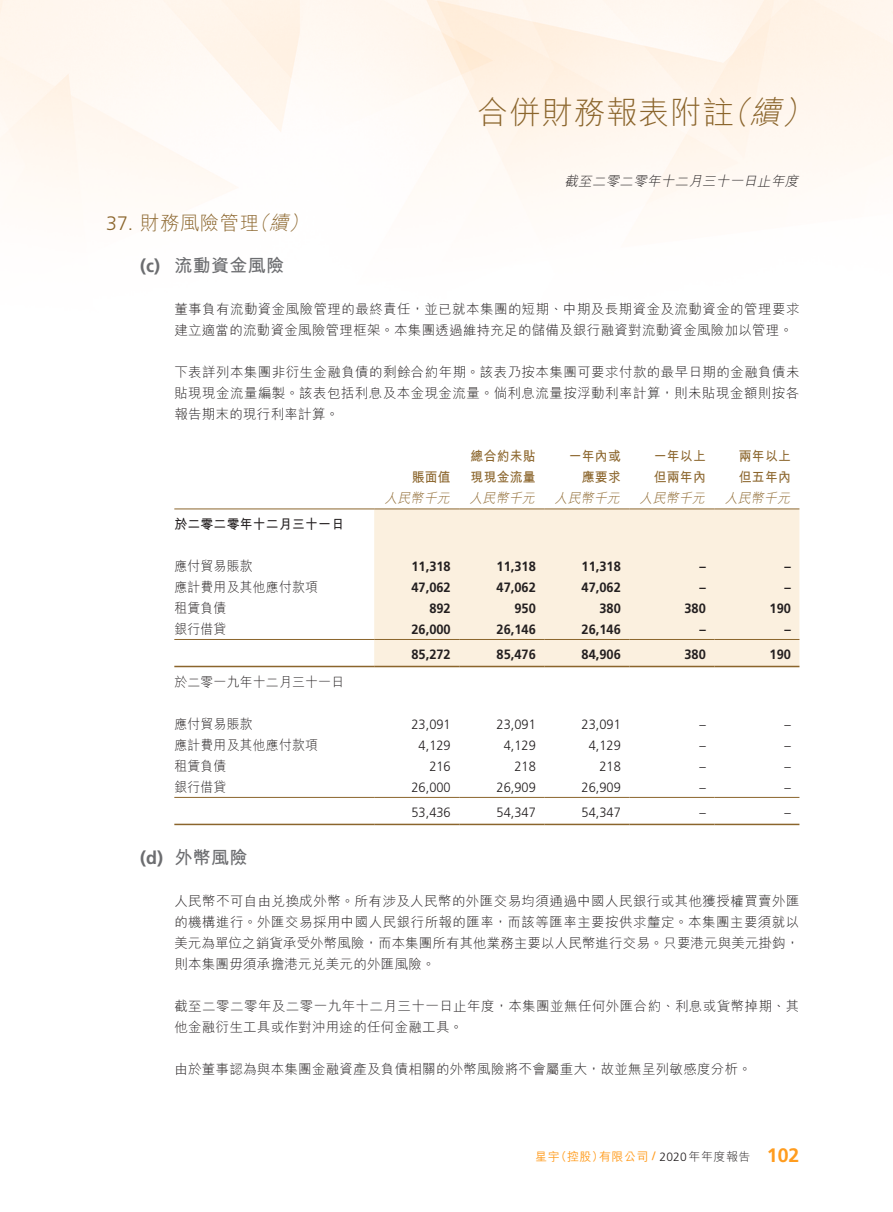
<style>
.page{position:relative;width:893px;height:1212px;background:#fff}
.page>*{position:absolute;margin:0;border:0;box-sizing:border-box;transform-origin:0 0}
.t1{font:300 31.5px "M Hei HK";letter-spacing:.02em;color:#8b652c}
.t2{font:italic 300 31.5px "M Hei HK";color:#8b652c}
._01_H1{font:300 19.5px "M Hei HK";letter-spacing:.02em;color:#8b652c}
.t3{font:700 19.5px "Frutiger LT Std";color:#ff9c1e}
._01_H1-2{font:italic 300 19.5px "M Hei HK";color:#8b652c}
._02_H2{font:700 18px "M Hei HK";letter-spacing:.02em;color:#6c6d70}
._02_H2-2{font:700 18px "Frutiger LT Std";color:#6c6d70}
._00_txt{font:300 13.5px/21px "M Hei HK";letter-spacing:.02em;color:#231f20}
._50_Table_txt{font:700 13.5px "Frutiger LT Std";color:#231f20;scale:.95 1}
._50_Table_txt-2{font:300 13.5px "Frutiger LT Std";color:#231f20;scale:.95 1}
._50_Table_txt-3{font:300 13.5px "M Hei HK";letter-spacing:.02em;color:#231f20;scale:.95 1}
._50_Table_txt-4{font:700 13.5px "M Hei HK";letter-spacing:.02em;color:#8b652c;scale:.95 1}
._50_Table_txt-5{font:italic 300 13.5px "M Hei HK";color:#8b652c;scale:.95 1}
.t4{font:italic 300 13.5px "M Hei HK";color:#231f20}
._50_Table_txt-6{font:700 13.5px "M Hei HK";letter-spacing:.02em;color:#231f20;scale:.95 1}
.t5{font:300 12px "M Hei HK";letter-spacing:.04em;color:#231f20}
.t6{font:500 12px "M Hei HK";color:#ff9c1e}
.s1{font-family:"Frutiger LT Std"}
.s2{font-weight:500;color:#ff9c1e}
.s3{font-family:"Frutiger LT Std";font-weight:400;color:#ff9c1e}
</style>
<div class="page">
<div style="left:374px;top:509px;width:425px;height:157px;background:#fbf0df"></div>
<hr style="left:174px;top:508px;width:200px;height:1px;background:#8b652c">
<hr style="left:374px;top:508px;width:85px;height:1px;background:#8b652c">
<hr style="left:459px;top:508px;width:85px;height:1px;background:#8b652c">
<hr style="left:544px;top:508px;width:85px;height:1px;background:#8b652c">
<hr style="left:629px;top:508px;width:85px;height:1px;background:#8b652c">
<hr style="left:714px;top:508px;width:85px;height:1px;background:#8b652c">
<hr style="left:174px;top:639px;width:200px;height:1px;background:#8b652c">
<hr style="left:374px;top:639px;width:85px;height:1px;background:#8b652c">
<hr style="left:459px;top:639px;width:85px;height:1px;background:#8b652c">
<hr style="left:544px;top:639px;width:85px;height:1px;background:#8b652c">
<hr style="left:629px;top:639px;width:85px;height:1px;background:#8b652c">
<hr style="left:714px;top:639px;width:85px;height:1px;background:#8b652c">
<hr style="left:174px;top:666px;width:200px;height:1px;background:#8b652c">
<hr style="left:374px;top:666px;width:85px;height:1px;background:#8b652c">
<hr style="left:459px;top:666px;width:85px;height:1px;background:#8b652c">
<hr style="left:544px;top:666px;width:85px;height:1px;background:#8b652c">
<hr style="left:629px;top:666px;width:85px;height:1px;background:#8b652c">
<hr style="left:714px;top:666px;width:85px;height:1px;background:#8b652c">
<hr style="left:174px;top:797px;width:200px;height:1px;background:#8b652c">
<hr style="left:374px;top:797px;width:85px;height:1px;background:#8b652c">
<hr style="left:459px;top:797px;width:85px;height:1px;background:#8b652c">
<hr style="left:544px;top:797px;width:85px;height:1px;background:#8b652c">
<hr style="left:629px;top:797px;width:85px;height:1px;background:#8b652c">
<hr style="left:714px;top:797px;width:85px;height:1px;background:#8b652c">
<hr style="left:174px;top:824px;width:200px;height:1px;background:#8b652c">
<hr style="left:374px;top:824px;width:85px;height:1px;background:#8b652c">
<hr style="left:459px;top:824px;width:85px;height:1px;background:#8b652c">
<hr style="left:544px;top:824px;width:85px;height:1px;background:#8b652c">
<hr style="left:629px;top:824px;width:85px;height:1px;background:#8b652c">
<hr style="left:714px;top:824px;width:85px;height:1px;background:#8b652c">
<h1 class="t2" style="left:750px;top:96px;width:40px">續</h1>
<h1 class="t2" style="left:718px;top:96px;width:40px">（</h1>
<h1 class="t2" style="left:781px;top:96px;width:40px">(</h1>
<h1 class="t1" style="left:477px;top:96px;width:258px">合併財務報表附註</h1>
<p class="_01_H1-2" style="left:269px;top:213px;width:25px">續</p>
<p class="_01_H1-2" style="left:249px;top:213px;width:25px">（</p>
<p class="_01_H1-2" style="left:288px;top:213px;width:25px">(</p>
<p class="_01_H1" style="left:106px;top:213px;width:154px"><span class="s1">37.</span> 財務風險管理</p>
<p class="_02_H2" style="left:174px;top:252px;width:111px">流動資金風險</p>
<p class="_02_H2-2" style="left:140px;top:255px;width:21px">)c(</p>
<p class="t4" style="left:564px;top:175px;width:238px">截至二零二零年十二月三十一日止年度</p>
<p class="_00_txt" style="left:174px;top:298px;width:627px">董事負有流動資金風險管理的最終責任，並已就本集團的短期、中期及長期資金及流動資金的管理要求建立適當的流動資金風險管理框架。本集團透過維持充足的儲備及銀行融資對流動資金風險加以管理。</p>
<p class="_00_txt" style="left:174px;top:361px;width:627px;text-align:justify">下表詳列本集團非衍生金融負債的剩餘合約年期。該表乃按本集團可要求付款的最早日期的金融負債未貼現現金流量編製。該表包括利息及本金現金流量。倘利息流量按浮動利率計算，則未貼現金額則按各報告期末的現行利率計算。</p>
<p class="_02_H2-2" style="left:140px;top:847px;width:24px">d( )</p>
<p class="_50_Table_txt-4" style="left:412px;top:467px;width:43px">賬面值</p>
<p class="_50_Table_txt-5" style="left:384px;top:491px;width:73px">人民幣千元</p>
<p class="_50_Table_txt-4" style="left:471px;top:446px;width:70px">總合約未貼</p>
<p class="_50_Table_txt-4" style="left:471px;top:467px;width:70px">現現金流量</p>
<p class="_50_Table_txt-5" style="left:469px;top:491px;width:73px">人民幣千元</p>
<p class="_50_Table_txt-4" style="left:569px;top:446px;width:56px">一年內或</p>
<p class="_50_Table_txt-4" style="left:582px;top:467px;width:43px">應要求</p>
<p class="_50_Table_txt-5" style="left:555px;top:491px;width:73px">人民幣千元</p>
<p class="_50_Table_txt-4" style="left:654px;top:446px;width:56px">一年以上</p>
<p class="_50_Table_txt-4" style="left:654px;top:467px;width:56px">但兩年內</p>
<p class="_50_Table_txt-5" style="left:640px;top:491px;width:73px">人民幣千元</p>
<p class="_50_Table_txt-4" style="left:739px;top:446px;width:56px">兩年以上</p>
<p class="_50_Table_txt-4" style="left:739px;top:467px;width:56px">但五年內</p>
<p class="_50_Table_txt-5" style="left:725px;top:491px;width:73px">人民幣千元</p>
<p class="_50_Table_txt-6" style="left:174px;top:514px;width:180px">於二零二零年十二月三十一日</p>
<p class="_50_Table_txt-3" style="left:174px;top:559px;width:84px">應付貿易賬款</p>
<p class="_50_Table_txt" style="left:411px;top:558px;width:43px">11,318</p>
<p class="_50_Table_txt" style="left:497px;top:558px;width:43px">11,318</p>
<p class="_50_Table_txt" style="left:582px;top:558px;width:43px">11,318</p>
<p class="_50_Table_txt" style="left:699px;top:558px;width:8px">–</p>
<p class="_50_Table_txt" style="left:784px;top:558px;width:8px">–</p>
<p class="_50_Table_txt-3" style="left:174px;top:580px;width:153px">應計費用及其他應付款項</p>
<p class="_50_Table_txt" style="left:411px;top:579px;width:43px">47,062</p>
<p class="_50_Table_txt" style="left:497px;top:579px;width:43px">47,062</p>
<p class="_50_Table_txt" style="left:582px;top:579px;width:43px">47,062</p>
<p class="_50_Table_txt" style="left:699px;top:579px;width:8px">–</p>
<p class="_50_Table_txt" style="left:784px;top:579px;width:8px">–</p>
<p class="_50_Table_txt-3" style="left:174px;top:601px;width:56px">租賃負債</p>
<p class="_50_Table_txt" style="left:429px;top:600px;width:24px">892</p>
<p class="_50_Table_txt" style="left:514px;top:600px;width:24px">950</p>
<p class="_50_Table_txt" style="left:599px;top:600px;width:24px">380</p>
<p class="_50_Table_txt" style="left:684px;top:600px;width:24px">380</p>
<p class="_50_Table_txt" style="left:769px;top:600px;width:24px">190</p>
<p class="_50_Table_txt-3" style="left:174px;top:622px;width:56px">銀行借貸</p>
<p class="_50_Table_txt" style="left:411px;top:621px;width:43px">26,000</p>
<p class="_50_Table_txt" style="left:497px;top:621px;width:43px">26,146</p>
<p class="_50_Table_txt" style="left:582px;top:621px;width:43px">26,146</p>
<p class="_50_Table_txt" style="left:699px;top:621px;width:8px">–</p>
<p class="_50_Table_txt" style="left:784px;top:621px;width:8px">–</p>
<p class="_50_Table_txt" style="left:411px;top:646px;width:43px">85,272</p>
<p class="_50_Table_txt" style="left:497px;top:646px;width:43px">85,476</p>
<p class="_50_Table_txt" style="left:582px;top:646px;width:43px">84,906</p>
<p class="_50_Table_txt" style="left:684px;top:646px;width:24px">380</p>
<p class="_50_Table_txt" style="left:769px;top:646px;width:24px">190</p>
<p class="_50_Table_txt-3" style="left:174px;top:675px;width:180px">於二零一九年十二月三十一日</p>
<p class="_50_Table_txt-3" style="left:174px;top:717px;width:84px">應付貿易賬款</p>
<p class="_50_Table_txt-2" style="left:411px;top:716px;width:43px">23,091</p>
<p class="_50_Table_txt-2" style="left:497px;top:716px;width:43px">23,091</p>
<p class="_50_Table_txt-2" style="left:582px;top:716px;width:43px">23,091</p>
<p class="_50_Table_txt-2" style="left:699px;top:716px;width:8px">–</p>
<p class="_50_Table_txt-2" style="left:784px;top:716px;width:8px">–</p>
<p class="_50_Table_txt-3" style="left:174px;top:738px;width:153px">應計費用及其他應付款項</p>
<p class="_50_Table_txt-2" style="left:419px;top:737px;width:35px">4,129</p>
<p class="_50_Table_txt-2" style="left:504px;top:737px;width:35px">4,129</p>
<p class="_50_Table_txt-2" style="left:589px;top:737px;width:35px">4,129</p>
<p class="_50_Table_txt-2" style="left:699px;top:737px;width:8px">–</p>
<p class="_50_Table_txt-2" style="left:784px;top:737px;width:8px">–</p>
<p class="_50_Table_txt-3" style="left:174px;top:759px;width:56px">租賃負債</p>
<p class="_50_Table_txt-2" style="left:429px;top:758px;width:24px">216</p>
<p class="_50_Table_txt-2" style="left:514px;top:758px;width:24px">218</p>
<p class="_50_Table_txt-2" style="left:599px;top:758px;width:24px">218</p>
<p class="_50_Table_txt-2" style="left:699px;top:758px;width:8px">–</p>
<p class="_50_Table_txt-2" style="left:784px;top:758px;width:8px">–</p>
<p class="_50_Table_txt-3" style="left:174px;top:780px;width:56px">銀行借貸</p>
<p class="_50_Table_txt-2" style="left:411px;top:779px;width:43px">26,000</p>
<p class="_50_Table_txt-2" style="left:497px;top:779px;width:43px">26,909</p>
<p class="_50_Table_txt-2" style="left:582px;top:779px;width:43px">26,909</p>
<p class="_50_Table_txt-2" style="left:699px;top:779px;width:8px">–</p>
<p class="_50_Table_txt-2" style="left:784px;top:779px;width:8px">–</p>
<p class="_50_Table_txt-2" style="left:411px;top:805px;width:43px">53,436</p>
<p class="_50_Table_txt-2" style="left:497px;top:805px;width:43px">54,347</p>
<p class="_50_Table_txt-2" style="left:582px;top:805px;width:43px">54,347</p>
<p class="_50_Table_txt-2" style="left:699px;top:805px;width:8px">–</p>
<p class="_50_Table_txt-2" style="left:784px;top:805px;width:8px">–</p>
<p class="_02_H2" style="left:174px;top:844px;width:75px">外幣風險</p>
<p class="_00_txt" style="left:174px;top:890px;width:627px;text-align:justify">人民幣不可自由兌換成外幣。所有涉及人民幣的外匯交易均須通過中國人民銀行或其他獲授權買賣外匯的機構進行。外匯交易採用中國人民銀行所報的匯率，而該等匯率主要按供求釐定。本集團主要須就以美元為單位之銷貨承受外幣風險，而本集團所有其他業務主要以人民幣進行交易。只要港元與美元掛鈎，則本集團毋須承擔港元兌美元的外匯風險。</p>
<p class="_00_txt" style="left:174px;top:995px;width:626px">截至二零二零年及二零一九年十二月三十一日止年度，本集團並無任何外匯合約、利息或貨幣掉期、其他金融衍生工具或作對沖用途的任何金融工具。</p>
<p class="_00_txt" style="left:174px;top:1058px;width:579px">由於董事認為與本集團金融資產及負債相關的外幣風險將不會屬重大，故並無呈列敏感度分析。</p>
<p class="t5" style="left:599px;top:1150px;width:153px"><span class="s2">有限公司</span> <span class="s3">/</span> <span class="s1">2020</span>年年度報告</p>
<p class="t6" style="left:555px;top:1147px;width:50px">（控股）</p>
<p class="t6" style="left:535px;top:1147px;width:26px">星宇</p>
<h2 class="t3" style="left:767px;top:1143px;width:34px">102</h2>
</div>
